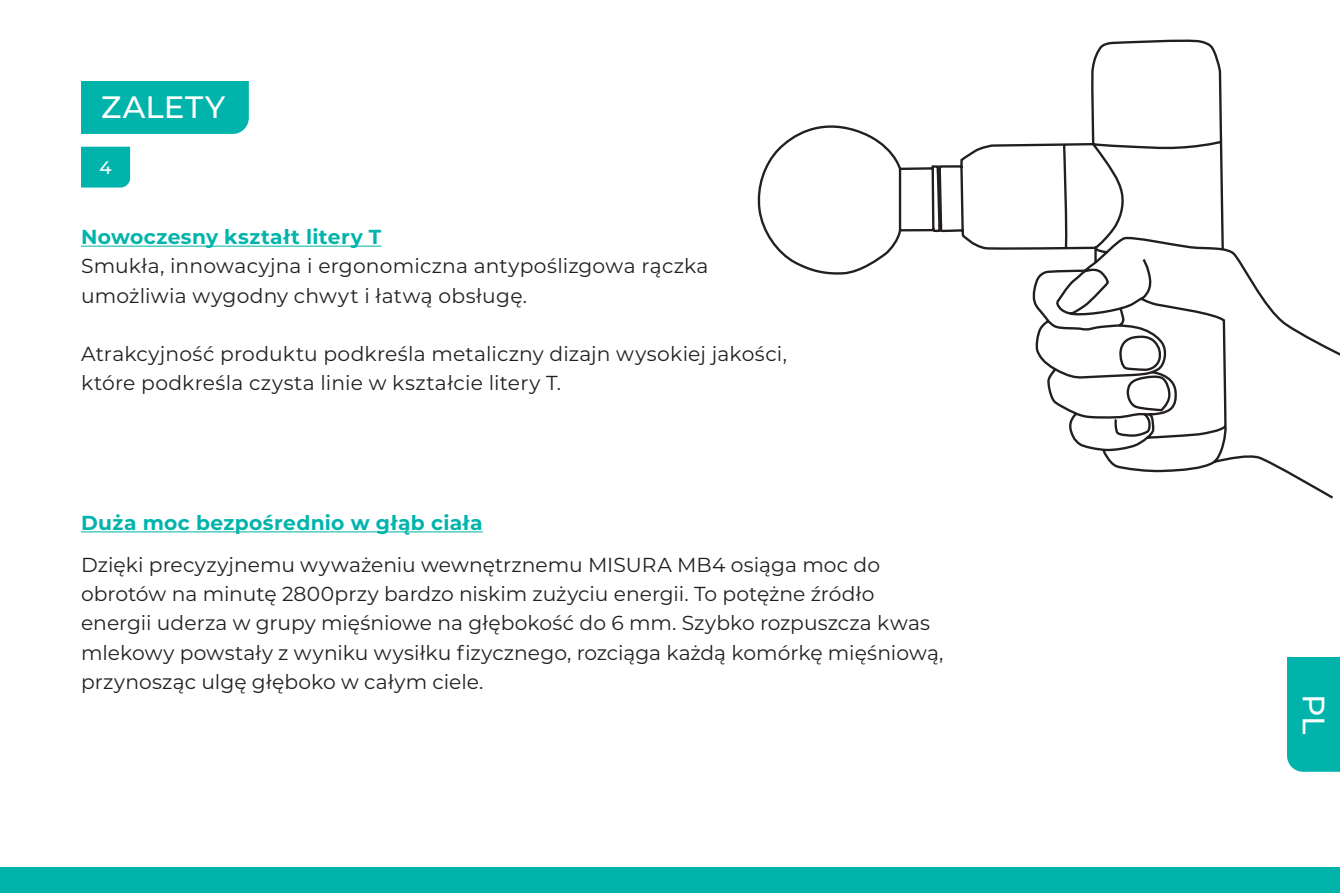
<style>
.page{position:relative;width:1340px;height:893px;background:#fff}
.page>*{position:absolute;margin:0;border:0;box-sizing:border-box;transform-origin:0 0}
.t1{font:500 30.82px "Montserrat";letter-spacing:.01em;color:#fff}
.t2{font:20.25px/29.2px "Montserrat";letter-spacing:.005em;color:#231f20}
.t3{font:700 20.25px "Montserrat";letter-spacing:.02em;color:#00b4ac}
.t4{font:500 18.22px "Montserrat";color:#fff}
</style>
<div class="page">
<div style="left:0;top:867px;width:1339px;height:26px;background:#00b4ac"></div>
<div style="left:1287px;top:657px;width:52px;height:115px;background:#00b4ac"></div>
<svg style="left:757px;top:39px;width:582px;height:460px"></svg>
<div style="left:81px;top:147px;width:49px;height:41px;background:#00b4ac"></div>
<div style="left:81px;top:81px;width:168px;height:53px;background:#00b4ac"></div>
<hr style="left:81px;top:246px;width:300px;height:1px;background:#00b4ac">
<hr style="left:81px;top:531px;width:402px;height:1px;background:#00b4ac">
<p class="t1" style="left:101px;top:86px;width:126px">ZALETY</p>
<p class="t4" style="left:99px;top:155px;width:14px">4</p>
<p class="t3" style="left:81px;top:222px;width:302px">Nowoczesny kształt litery T</p>
<p class="t2" style="left:81px;top:251px;width:629px">Smukła, innowacyjna i ergonomiczna antypoślizgowa rączka umożliwia wygodny chwyt i łatwą obsługę.</p>
<p class="t2" style="left:81px;top:339px;width:707px">Atrakcyjność produktu podkreśla metaliczny dizajn wysokiej jakości, które podkreśla czysta linie w kształcie litery T.</p>
<p class="t3" style="left:81px;top:508px;width:403px">Duża moc bezpośrednio w głąb ciała</p>
<p class="t2" style="left:81px;top:549px;width:864px">Dzięki precyzyjnemu wyważeniu wewnętrznemu MISURA MB4 osiąga moc do obrotów na minutę 2800przy bardzo niskim zużyciu energii. To potężne źródło energii uderza w grupy mięśniowe na głębokość do 6 mm. Szybko rozpuszcza kwas mlekowy powstały z wyniku wysiłku fizycznego, rozciąga każdą komórkę mięśniową, przynosząc ulgę głęboko w całym ciele.</p>
<p class="t1" style="left:1335px;top:694px;width:42px;rotate:90deg">PL</p>
</div>
